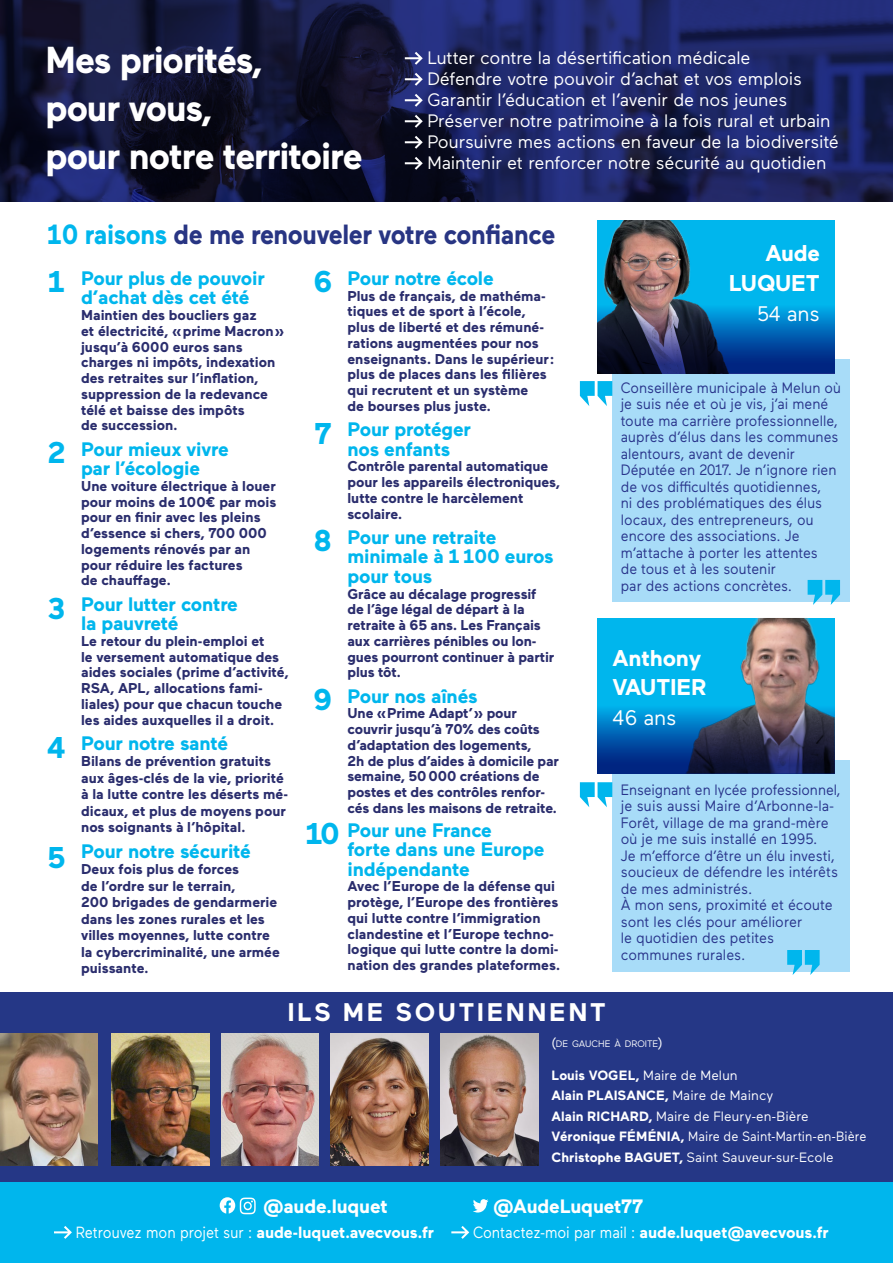
<style>
.page{position:relative;width:893px;height:1263px;background:#fff}
.page>*{position:absolute;margin:0;border:0;box-sizing:border-box;transform-origin:0 0}
.t1{font:700 37.5px/48px "Maax";letter-spacing:-.03em;color:#fff}
.t2{font:700 30px "Maax";color:#00b6ed}
.t3{font:700 27.75px "Maax";letter-spacing:-.015em;color:#283583;scale:.92 1}
.t4{font:700 25.5px "Maax";letter-spacing:.1em;color:#fff}
.t5{font:700 22.8px/29.5px "Maax";letter-spacing:-.01em;color:#fff;text-align:right}
.t6{font:21px "Maax";letter-spacing:-.01em;color:#fff}
.t7{font:700 19.5px/19.5px "Maax";letter-spacing:-.01em;color:#00b6ed}
.t8{font:700 19.35px "Maax";letter-spacing:-.01em;color:#fff}
.t9{font:18px/21px "Maax";letter-spacing:-.01em;color:#fff}
.t10{font:700 16.2px "Maax";letter-spacing:-.005em;color:#fff}
.t11{font:15px/16.5px "Maax";color:#28348b;scale:.94 1}
.t12{font:15px/16.5px "Maax";color:#28348b;scale:.93 1}
.t13{font:700 14.25px/15.8px "Maax";letter-spacing:-.005em;color:#2a2d6d}
.t14{font:13.5px/20.4px "Maax";letter-spacing:.005em;color:#fff}
.t15{font:9.45px "Maax";letter-spacing:-.01em;color:#fff}
.s1{color:#00b6ed}
.s2{font-size:13.5px}
.s3{font-weight:700}
.s4{font-weight:400}
</style>
<div class="page">
<div style="left:612px;top:359px;width:238px;height:243px;background:#a8dcf8"></div>
<div style="left:612px;top:760px;width:238px;height:212px;background:#a8dcf8"></div>
<svg style="left:0;top:0;width:893px;height:202px;background:#171d4d"></svg>
<div style="left:0;top:1175px;width:893px;height:88px;background:#00b6ed"></div>
<svg style="left:220px;top:1197px;width:36px;height:17px"></svg>
<svg style="left:473px;top:1199px;width:15px;height:13px"></svg>
<svg style="left:405px;top:52px;width:18px;height:13px"></svg>
<svg style="left:405px;top:73px;width:18px;height:13px"></svg>
<svg style="left:405px;top:94px;width:18px;height:13px"></svg>
<svg style="left:405px;top:115px;width:18px;height:13px"></svg>
<svg style="left:405px;top:136px;width:18px;height:13px"></svg>
<svg style="left:405px;top:157px;width:18px;height:13px"></svg>
<div style="left:597px;top:221px;width:238px;height:152px;background:#00b6ed"></div>
<img style="left:603px;top:221px;width:88px;height:71px">
<div style="left:597px;top:618px;width:238px;height:155px;background:#00b6ed"></div>
<img style="left:740px;top:618px;width:80px;height:75px">
<svg style="left:597px;top:292px;width:238px;height:81px;background:#165386"></svg>
<svg style="left:597px;top:693px;width:238px;height:80px"></svg>
<div style="left:0;top:992px;width:893px;height:190px;background:#253786"></div>
<img style="left:111px;top:1034px;width:98px;height:131px">
<img style="left:221px;top:1034px;width:98px;height:131px">
<img style="left:331px;top:1034px;width:97px;height:131px">
<img style="left:0;top:1034px;width:98px;height:131px">
<img style="left:440px;top:1034px;width:98px;height:131px">
<svg style="left:54px;top:1226px;width:18px;height:13px"></svg>
<svg style="left:451px;top:1226px;width:18px;height:13px"></svg>
<svg style="left:580px;top:381px;width:32px;height:25px"></svg>
<svg style="left:808px;top:580px;width:32px;height:25px"></svg>
<svg style="left:787px;top:950px;width:33px;height:25px"></svg>
<svg style="left:580px;top:782px;width:32px;height:25px"></svg>
<h1 class="t1" style="left:45px;top:32px;width:319px">Mes priorités,<br>pour vous,<br>pour notre territoire</h1>
<p class="t9" style="left:427px;top:46px;width:413px">Lutter contre la désertification médicale<br>Défendre votre pouvoir d’achat et vos emplois Garantir l’éducation et l’avenir de nos jeunes Préserver notre patrimoine à la fois rural et urbain Poursuivre mes actions en faveur de la biodiversité Maintenir et renforcer notre sécurité au quotidien</p>
<h3 class="t3" style="left:48px;top:213px;width:553px"><span class="s1">10 raisons</span> de me renouveler votre confiance</h3>
<h2 class="t2" style="left:48px;top:259px;width:19px">1</h2>
<h2 class="t2" style="left:47px;top:430px;width:20px">2</h2>
<h2 class="t2" style="left:48px;top:586px;width:19px">3</h2>
<h2 class="t2" style="left:47px;top:725px;width:20px">4</h2>
<h2 class="t2" style="left:47px;top:835px;width:20px">5</h2>
<h3 class="t7" style="left:81px;top:267px;width:185px">Pour plus de pouvoir d’achat dès cet été</h3>
<p class="t13" style="left:81px;top:306px;width:205px">Maintien des boucliers gaz<br>et électricité, « prime Macron » jusqu’à 6000 euros sans charges ni impôts, indexation des retraites sur l’inflation, suppression de la redevance télé et baisse des impôts<br>de succession.</p>
<h3 class="t7" style="left:81px;top:437px;width:149px">Pour mieux vivre par l’écologie</h3>
<p class="t13" style="left:81px;top:477px;width:197px">Une voiture électrique à louer pour moins de 100€ par mois pour en finir avec les pleins d’essence si chers, 700 000 logements rénovés par an pour réduire les factures<br>de chauffage.</p>
<h3 class="t7" style="left:81px;top:592px;width:158px">Pour lutter contre la pauvreté</h3>
<p class="t13" style="left:81px;top:632px;width:209px">Le retour du plein-emploi et<br>le versement automatique des aides sociales (prime d’activité,<br>RSA, APL, allocations fami&shy;liales) pour que chacun touche les aides auxquelles il a droit.</p>
<h3 class="t7" style="left:81px;top:732px;width:148px">Pour notre santé</h3>
<p class="t13" style="left:81px;top:752px;width:208px;line-height:16.5px">Bilans de prévention gratuits aux âges-clés de la vie, priorité à la lutte contre les déserts mé&shy;dicaux, et plus de moyens pour nos soignants à l’hôpital.</p>
<h3 class="t7" style="left:81px;top:839px;width:171px">Pour notre sécurité</h3>
<p class="t13" style="left:81px;top:860px;width:200px;line-height:16.5px">Deux fois plus de forces<br>de l’ordre sur le terrain,<br>200 brigades de gendarmerie dans les zones rurales et les villes moyennes, lutte contre la cybercriminalité, une armée puissante.</p>
<h2 class="t2" style="left:314px;top:259px;width:20px">6</h2>
<h2 class="t2" style="left:314px;top:411px;width:18px">7</h2>
<h2 class="t2" style="left:314px;top:518px;width:20px">8</h2>
<h2 class="t2" style="left:314px;top:677px;width:20px">9</h2>
<h2 class="t2" style="left:306px;top:811px;width:36px">10</h2>
<h3 class="t7" style="left:347px;top:267px;width:148px">Pour notre école</h3>
<p class="t13" style="left:347px;top:286px;width:208px">Plus de français, de mathéma&shy;tiques et de sport à l’école, plus de liberté et des rémuné&shy;rations augmentées pour nos enseignants. Dans le supérieur : plus de places dans les filières qui recrutent et un système<br>de bourses plus juste.</p>
<h3 class="t7" style="left:347px;top:418px;width:125px">Pour protéger nos enfants</h3>
<p class="t13" style="left:347px;top:457px;width:214px">Contrôle parental automatique pour les appareils électroniques, lutte contre le harcèlement scolaire.</p>
<h3 class="t7" style="left:347px;top:526px;width:208px">Pour une retraite minimale à 1 100 euros pour tous</h3>
<p class="t13" style="left:347px;top:584px;width:208px">Grâce au décalage progressif de l’âge légal de départ à la retraite à 65 ans. Les Français aux carrières pénibles ou lon&shy;gues pourront continuer à partir plus tôt.</p>
<h3 class="t7" style="left:347px;top:684px;width:132px">Pour nos aînés</h3>
<p class="t13" style="left:347px;top:704px;width:213px">Une « Prime Adapt’ » pour couvrir jusqu’à 70% des coûts d’adaptation des logements,<br>2h de plus d’aides à domicile par semaine, 50 000 créations de postes et des contrôles renfor&shy;cés dans les maisons de retraite.</p>
<h3 class="t7" style="left:347px;top:818px;width:198px">Pour une France<br>forte dans une Europe indépendante</h3>
<p class="t13" style="left:347px;top:877px;width:214px">Avec l’Europe de la défense qui protège, l’Europe des frontières qui lutte contre l’immigration clandestine et l’Europe techno&shy;logique qui lutte contre la domi&shy;nation des grandes plateformes.</p>
<h3 class="t5" style="left:729px;top:237px;width:92px">Aude<br>LUQUET</h3>
<h3 class="t6" style="left:757px;top:299px;width:64px">54 ans</h3>
<p class="t11" style="left:621px;top:378px;width:236px">Conseillère municipale à Melun où je suis née et où je vis, j’ai mené toute ma carrière professionnelle, auprès d’élus dans les communes alentours, avant de devenir<br>Députée en 2017. Je n’ignore rien de vos difficultés quotidiennes,<br>ni des problématiques des élus locaux, des entrepreneurs, ou encore des associations. Je m’attache à porter les attentes<br>de tous et à les soutenir<br>par des actions concrètes.</p>
<h3 class="t5" style="left:612px;top:641px;width:95px;text-align:left">Anthony<br>VAUTIER</h3>
<h3 class="t6" style="left:612px;top:703px;width:65px">46 ans</h3>
<p class="t12" style="left:621px;top:780px;width:238px">Enseignant en lycée professionnel, je suis aussi Maire d’Arbonne-la-<br>Forêt, village de ma grand-mère où je me suis installé en 1995.<br>Je m’efforce d’être un élu investi, soucieux de défendre les intérêts de mes administrés.<br>À mon sens, proximité et écoute sont les clés pour améliorer<br>le quotidien des petites communes rurales.</p>
<h3 class="t4" style="left:287px;top:993px;width:320px">ILS ME SOUTIENNENT</h3>
<p class="t15" style="left:552px;top:1037px;width:112px"><span class="s2">(</span>DE GAUCHE À DROITE<span class="s2">)</span></p>
<p class="t14" style="left:552px;top:1064px;width:316px"><span class="s3">Louis VOGEL,</span> Maire de Melun<br><span class="s3">Alain PLAISANCE,</span> Maire de Maincy<br><span class="s3">Alain RICHARD,</span> Maire de Fleury-en-Bière <span class="s3">Véronique FÉMÉNIA,</span> Maire de Saint-Martin-en-Bière <span class="s3">Christophe BAGUET,</span> Saint Sauveur-sur-Ecole</p>
<h3 class="t8" style="left:263px;top:1192px;width:126px">@aude.luquet</h3>
<h3 class="t8" style="left:493px;top:1191px;width:151px">@AudeLuquet77</h3>
<p class="t10" style="left:76px;top:1220px;width:360px"><span class="s4">Retrouvez mon projet sur :</span> aude-luquet.avecvous.fr</p>
<p class="t10" style="left:473px;top:1220px;width:357px"><span class="s4">Contactez-moi par mail :</span> aude.luquet@avecvous.fr</p>
</div>
